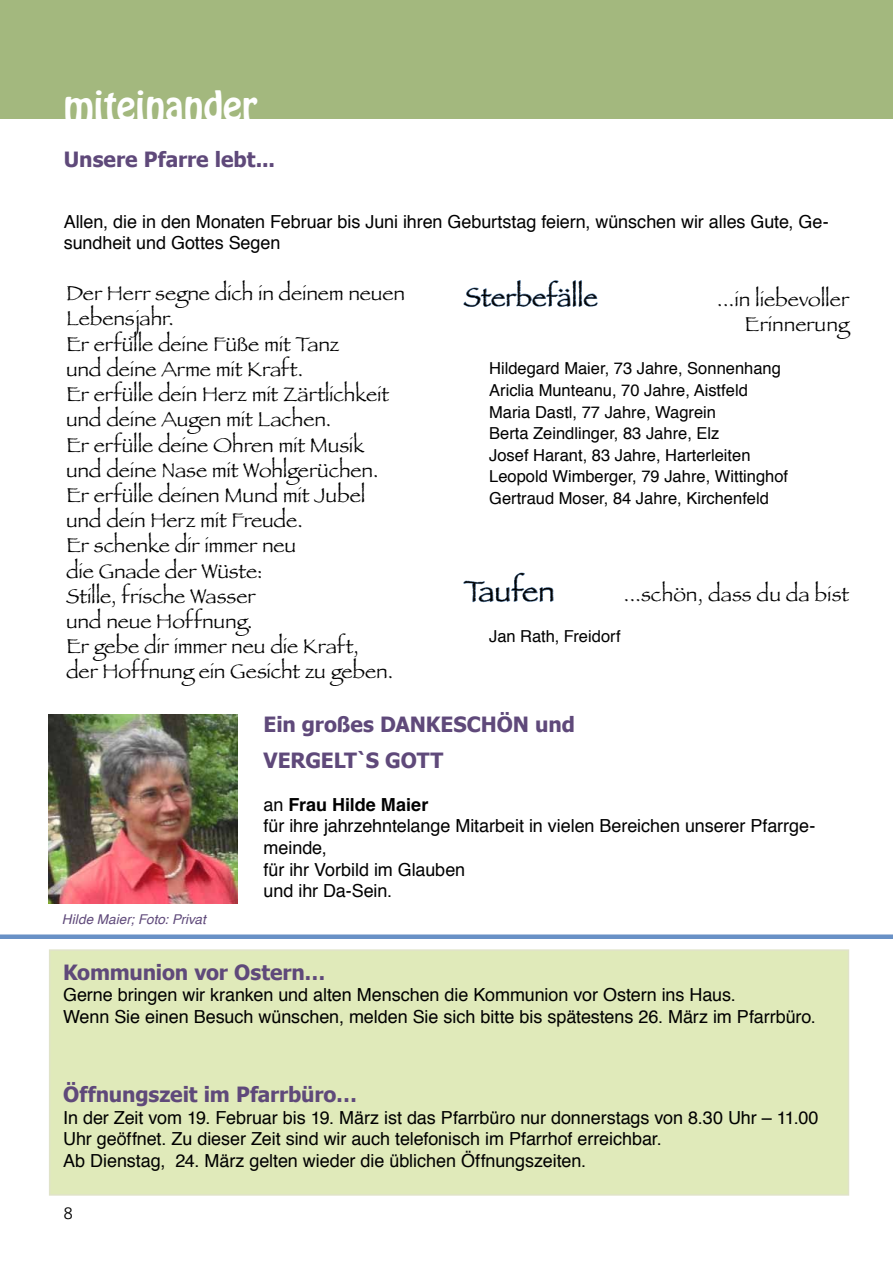
<style>
.page{position:relative;width:893px;height:1263px;background:#fff}
.page>*{position:absolute;margin:0;border:0;box-sizing:border-box;transform-origin:0 0}
.t1{font:36px "Hobo Std";color:#fff}
.t2{font:30px "Papyrus";color:#000}
.t3{font:27px "Papyrus";color:#000}
.t4{font:21px/25.2px "Papyrus";letter-spacing:-.005em;color:#000}
.t5{font:700 21px/36px "Tahoma";letter-spacing:-.005em;color:#5f497a}
.t6{font:18px/21.6px "Helvetica";letter-spacing:-.005em;color:#000}
.t7{font:16.5px/21.6px "Helvetica";color:#000}
.t8{font:15px "Euphemia UCAS";color:#000}
.t9{font:italic 13.5px "Helvetica";letter-spacing:.005em;color:#5f497a}
.s1{font-weight:700}
</style>
<div class="page">
<div style="left:0;top:0;width:893px;height:119px;background:#a3b87e"></div>
<svg style="left:463px;top:572px;width:91px;height:30px"></svg>
<svg style="left:463px;top:280px;width:135px;height:27px"></svg>
<div style="left:50px;top:950px;width:798px;height:245px;background:#e0eaba"></div>
<div style="left:49px;top:949px;width:800px;height:247px;border:2px solid #e0e3c9"></div>
<div style="left:0;top:934px;width:893px;height:5px;background:#6991c6"></div>
<img style="left:49px;top:714px;width:189px;height:190px">
<h1 class="t1" style="left:64px;top:81px;width:195px">miteinander</h1>
<p class="t5" style="left:64px;top:140px;width:213px">Unsere Pfarre lebt...</p>
<p class="t6" style="left:64px;top:211px;width:766px">Allen, die in den Monaten Februar bis Juni ihren Geburtstag feiern, wünschen wir alles Gute, Ge&shy;sundheit und Gottes Segen</p>
<p class="t4" style="left:66px;top:280px;width:340px">Der Herr segne dich in deinem neuen<br>Lebensjahr.<br>Er erfülle deine Füße mit Tanz<br>und deine Arme mit Kraft.<br>Er erfülle dein Herz mit Zärtlichkeit und deine Augen mit Lachen.<br>Er erfülle deine Ohren mit Musik und deine Nase mit Wohlgerüchen.<br>Er erfülle deinen Mund mit Jubel und dein Herz mit Freude.<br>Er schenke dir immer neu<br>die Gnade der Wüste:<br>Stille, frische Wasser<br>und neue Hoffnung.<br>Er gebe dir immer neu die Kraft,<br>der Hoffnung ein Gesicht zu geben.</p>
<h3 class="t3" style="left:464px;top:281px;width:136px">Sterbefälle</h3>
<p class="t4" style="left:717px;top:286px;width:134px;text-align:right">...in liebevoller<br>Erinnerung</p>
<p class="t7" style="left:489px;top:358px;width:300px">Hildegard Maier, 73 Jahre, Sonnenhang Ariclia Munteanu, 70 Jahre, Aistfeld Maria Dastl, 77 Jahre, Wagrein<br>Berta Zeindlinger, 83 Jahre, Elz<br>Josef Harant, 83 Jahre, Harterleiten Leopold Wimberger, 79 Jahre, Wittinghof Gertraud Moser, 84 Jahre, Kirchenfeld</p>
<h2 class="t2" style="left:464px;top:573px;width:92px">Taufen</h2>
<p class="t4" style="left:623px;top:581px;width:227px">...schön, dass du da bist</p>
<p class="t7" style="left:489px;top:626px;width:133px">Jan Rath, Freidorf</p>
<p class="t9" style="left:62px;top:909px;width:146px">Hilde Maier; Foto: Privat</p>
<p class="t5" style="left:264px;top:705px;width:313px">Ein großes DANKESCHÖN und<br>VERGELT`S GOTT</p>
<p class="t6" style="left:264px;top:794px;width:553px">an <span class="s1">Frau Hilde Maier<br></span>für ihre jahrzehntelange Mitarbeit in vielen Bereichen unserer Pfarrge&shy;meinde,<br>für ihr Vorbild im Glauben<br>und ihr Da-Sein.</p>
<p class="t5" style="left:63px;top:953px;width:264px">Kommunion vor Ostern…</p>
<p class="t6" style="left:63px;top:985px;width:754px">Gerne bringen wir kranken und alten Menschen die Kommunion vor Ostern ins Haus.<br>Wenn Sie einen Besuch wünschen, melden Sie sich bitte bis spätestens 26. März im Pfarrbüro.</p>
<p class="t5" style="left:63px;top:1075px;width:295px">Öffnungszeit im Pfarrbüro…</p>
<p class="t6" style="left:63px;top:1107px;width:757px">In der Zeit vom 19. Februar bis 19. März ist das Pfarrbüro nur donnerstags von 8.30 Uhr – 11.00<br>Uhr geöffnet. Zu dieser Zeit sind wir auch telefonisch im Pfarrhof erreichbar.<br>Ab Dienstag, 24. März gelten wieder die üblichen Öffnungszeiten.</p>
<p class="t8" style="left:64px;top:1203px;width:10px">8</p>
</div>
